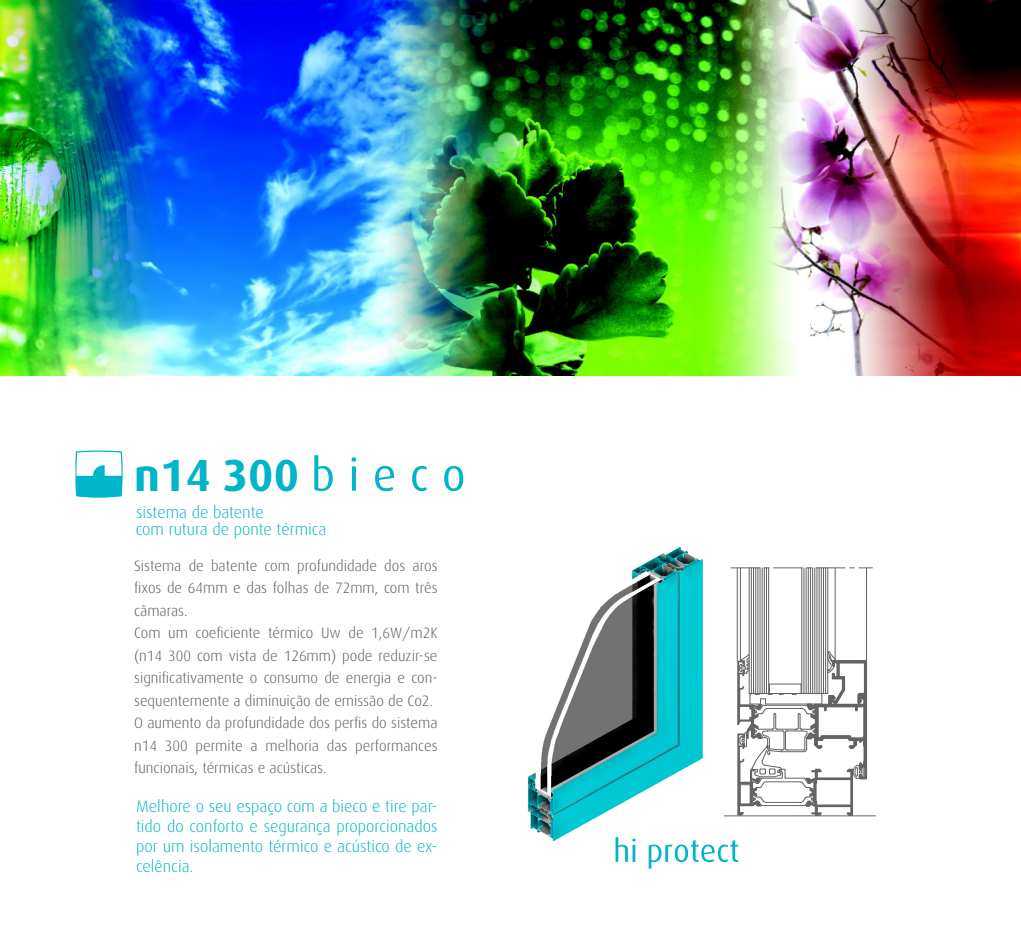
<style>
.page{position:relative;width:1021px;height:936px;background:#fff}
.page>*{position:absolute;margin:0;border:0;box-sizing:border-box;transform-origin:0 0}
.t1{font:700 45px "Dax";color:#00b5c8}
.t2{font:300 16.5px/19.8px "Dax";color:#00b5c8;text-align:justify}
.t3{font:300 15px/22.5px "Dax";color:#5b5759;text-align:justify}
</style>
<div class="page">
<img style="left:0;top:0;width:1020px;height:376px">
<img style="left:527px;top:547px;width:176px;height:301px">
<svg style="left:75px;top:450px;width:48px;height:48px"></svg>
<hr style="left:724px;top:815px;width:151px;height:1px;background:#636366">
<hr style="left:740px;top:568px;width:1px;height:91px;background:#636366">
<hr style="left:834px;top:568px;width:1px;height:92px;background:#636366">
<hr style="left:825px;top:568px;width:1px;height:125px;background:#636366">
<hr style="left:823px;top:568px;width:1px;height:125px;background:#636366">
<hr style="left:818px;top:568px;width:1px;height:125px;background:#636366">
<hr style="left:814px;top:568px;width:1px;height:125px;background:#636366">
<hr style="left:816px;top:568px;width:1px;height:125px;background:#636366">
<hr style="left:821px;top:568px;width:1px;height:125px;background:#636366">
<hr style="left:827px;top:568px;width:1px;height:125px;background:#636366">
<hr style="left:866px;top:568px;width:1px;height:93px;background:#636366">
<hr style="left:737px;top:568px;width:1px;height:93px;background:#636366">
<hr style="left:762px;top:568px;width:1px;height:125px;background:#636366">
<hr style="left:764px;top:568px;width:1px;height:125px;background:#636366">
<hr style="left:759px;top:568px;width:1px;height:125px;background:#636366">
<hr style="left:755px;top:568px;width:1px;height:125px;background:#636366">
<hr style="left:753px;top:568px;width:1px;height:125px;background:#636366">
<hr style="left:751px;top:568px;width:1px;height:125px;background:#636366">
<hr style="left:749px;top:568px;width:1px;height:125px;background:#636366">
<hr style="left:757px;top:568px;width:1px;height:125px;background:#636366">
<svg style="left:731px;top:567px;width:141px;height:1px"></svg>
<hr style="left:808px;top:568px;width:1px;height:125px;background:#636366">
<hr style="left:803px;top:568px;width:1px;height:125px;background:#636366">
<hr style="left:801px;top:568px;width:1px;height:125px;background:#636366">
<hr style="left:805px;top:568px;width:1px;height:125px;background:#636366">
<hr style="left:810px;top:568px;width:1px;height:125px;background:#636366">
<hr style="left:812px;top:568px;width:1px;height:125px;background:#636366">
<hr style="left:766px;top:568px;width:1px;height:125px;background:#636366">
<hr style="left:768px;top:568px;width:1px;height:125px;background:#636366">
<svg style="left:737px;top:651px;width:130px;height:164px"></svg>
<div style="left:740px;top:784px;width:10px;height:19px;background:#fff"></div>
<div style="left:740px;top:784px;width:10px;height:20px;border:1px solid #636366"></div>
<svg style="left:314px;top:455px;width:19px;height:36px"></svg>
<svg style="left:351px;top:457px;width:5px;height:33px"></svg>
<svg style="left:375px;top:466px;width:19px;height:25px"></svg>
<svg style="left:412px;top:466px;width:15px;height:25px"></svg>
<svg style="left:444px;top:466px;width:19px;height:25px"></svg>
<svg style="left:615px;top:837px;width:20px;height:24px"></svg>
<svg style="left:648px;top:840px;width:90px;height:28px"></svg>
<p class="t1" style="left:134px;top:449px;width:166px">n14 300</p>
<p class="t2" style="left:136px;top:502px;width:129px">sistema de batente</p>
<p class="t2" style="left:136px;top:520px;width:192px">com rutura de ponte térmica</p>
<p class="t3" style="left:134px;top:554px;width:305px">Sistema de batente com profundidade dos aros fixos de 64mm e das folhas de 72mm, com três câmaras.</p>
<p class="t3" style="left:134px;top:621px;width:305px">Com um coeficiente térmico Uw de 1,6W/m2K (n14 300 com vista de 126mm) pode reduzir-se significativamente o consumo de energia e con&shy;sequentemente a diminuição de emissão de Co2.</p>
<p class="t3" style="left:134px;top:711px;width:305px">O aumento da profundidade dos perfis do sistema n14 300 permite a melhoria das performances funcionais, térmicas e acústicas.</p>
<p class="t2" style="left:136px;top:797px;width:303px">Melhore o seu espaço com a bieco e tire par&shy;tido do conforto e segurança proporcionados por um isolamento térmico e acústico de ex&shy;celência.</p>
</div>
